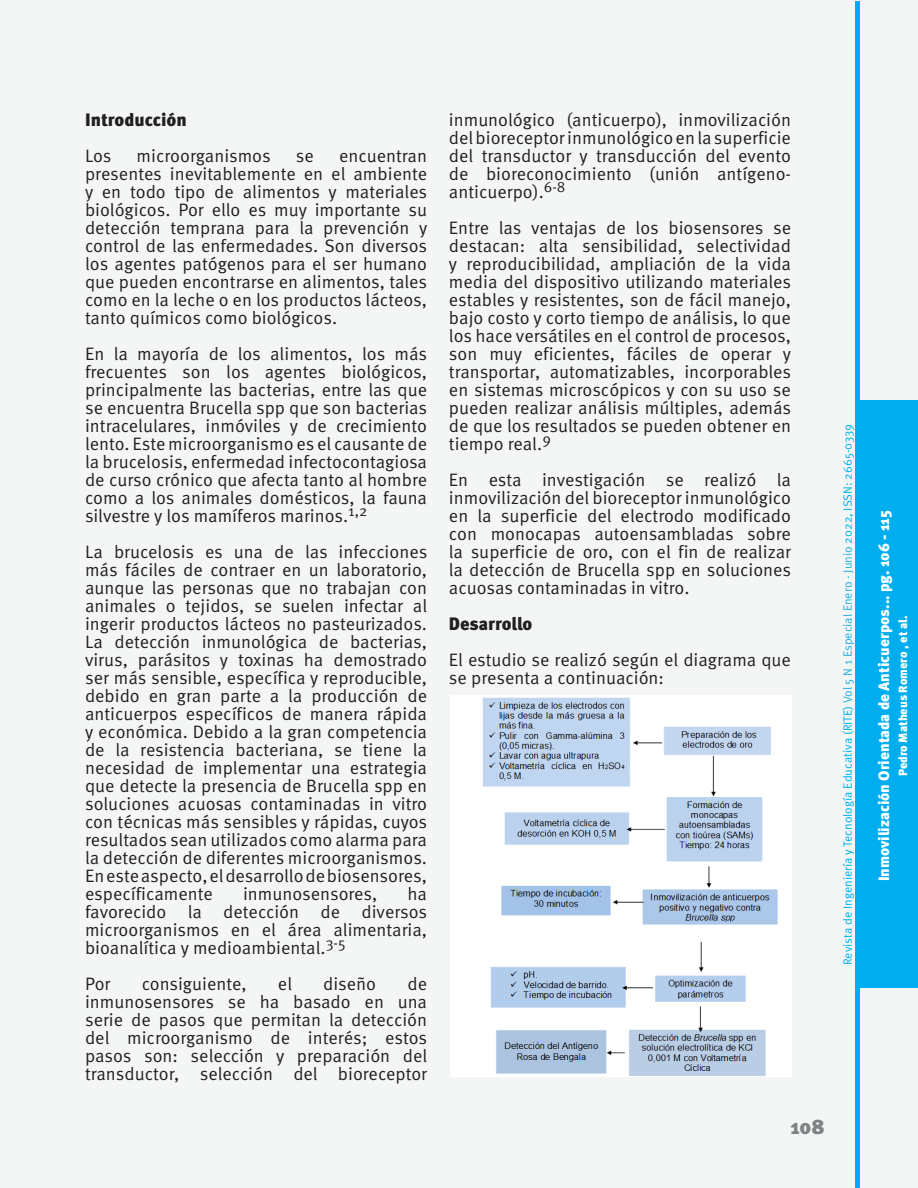
<style>
.page{position:relative;width:918px;height:1188px;background:#f4f6f6}
.page>*{position:absolute;margin:0;border:0;box-sizing:border-box;transform-origin:0 0}
.t1{font:900 21px "Meta Pro";color:#808285}
.txt{font:18px/18px "Meta Pro";color:#231f20;text-align:justify}
.txt-2{font:900 18px "Meta Pro";color:#231f20}
.t2{font:900 15px "Meta Pro";color:#fff}
.t3{font:12px "Meta Pro";color:#00aeef}
.t4{font:900 12px "Meta Pro";color:#fff}
.s1{color:#29abe2}
</style>
<div class="page">
<div style="left:859px;top:400px;width:59px;height:588px;background:#00aeef"></div>
<hr style="left:855px;top:2px;width:4px;height:1186px;background:#00aeef">
<img style="left:451px;top:696px;width:340px;height:381px">
<p class="txt-2" style="left:85px;top:108px;width:103px">Introducción</p>
<p class="txt" style="left:85px;top:147px;width:28px">Los</p>
<p class="txt" style="left:137px;top:147px;width:136px">microorganismos</p>
<p class="txt" style="left:296px;top:147px;width:20px">se</p>
<p class="txt" style="left:85px;top:147px;width:344px;text-indent:254px">encuentran presentes inevitablemente en el ambiente y en todo tipo de alimentos y materiales biológicos. Por ello es muy importante su detección temprana para la prevención y control de las enfermedades. Son diversos los agentes patógenos para el ser humano que pueden encontrarse en alimentos, tales como en la leche o en los productos lácteos, tanto químicos como biológicos.</p>
<p class="txt" style="left:85px;top:345px;width:344px">En la mayoría de los alimentos, los más frecuentes son los agentes biológicos, principalmente las bacterias, entre las que se encuentra Brucella spp que son bacterias intracelulares, inmóviles y de crecimiento lento. Este microorganismo es el causante de la brucelosis, enfermedad infectocontagiosa de curso crónico que afecta tanto al hombre como a los animales domésticos, la fauna silvestre y los mamíferos marinos.<sup>1,2</sup></p>
<p class="txt" style="left:85px;top:543px;width:344px">La brucelosis es una de las infecciones más fáciles de contraer en un laboratorio, aunque las personas que no trabajan con animales o tejidos, se suelen infectar al ingerir productos lácteos no pasteurizados.<br>La detección inmunológica de bacterias, virus, parásitos y toxinas ha demostrado ser más sensible, específica y reproducible, debido en gran parte a la producción de anticuerpos específicos de manera rápida y económica. Debido a la gran competencia de la resistencia bacteriana, se tiene la necesidad de implementar una estrategia que detecte la presencia de Brucella spp en soluciones acuosas contaminadas in vitro con técnicas más sensibles y rápidas, cuyos resultados sean utilizados como alarma para la detección de diferentes microorganismos.<br>En este aspecto, el desarrollo de biosensores, específicamente</p>
<p class="txt" style="left:85px;top:885px;width:344px;text-indent:323px">ha favorecido la detección de diversos microorganismos en el área alimentaria, bioanalítica y medioambiental.<sup>3-5</sup></p>
<p class="txt" style="left:85px;top:975px;width:27px">Por</p>
<p class="txt" style="left:142px;top:975px;width:107px">consiguiente,</p>
<p class="txt" style="left:278px;top:975px;width:16px">el</p>
<p class="txt" style="left:323px;top:975px;width:54px">diseño</p>
<p class="txt" style="left:243px;top:885px;width:136px">inmunosensores,</p>
<p class="txt" style="left:85px;top:975px;width:344px;text-indent:322px">de inmunosensores se ha basado en una serie de pasos que permitan la detección del microorganismo de interés; estos pasos son: selección y preparación del transductor, selección del bioreceptor</p>
<p class="txt" style="left:449px;top:111px;width:344px">inmunológico (anticuerpo), inmovilización del bioreceptor inmunológico en la superficie del transductor y transducción del evento de bioreconocimiento (unión antígeno&shy;anticuerpo).<sup>6-8</sup></p>
<p class="txt" style="left:449px;top:219px;width:344px">Entre las ventajas de los biosensores se destacan: alta sensibilidad, selectividad y reproducibilidad, ampliación de la vida media del dispositivo utilizando materiales estables y resistentes, son de fácil manejo, bajo costo y corto tiempo de análisis, lo que los hace versátiles en el control de procesos, son muy eficientes, fáciles de operar y transportar, automatizables, incorporables en sistemas microscópicos y con su uso se pueden realizar análisis múltiples, además de que los resultados se pueden obtener en tiempo real.<sup>9</sup></p>
<p class="txt" style="left:449px;top:471px;width:344px">En esta investigación se realizó la inmovilización del bioreceptor inmunológico en la superficie del electrodo modificado con monocapas autoensambladas sobre la superficie de oro, con el fin de realizar la detección de Brucella spp en soluciones acuosas contaminadas in vitro.</p>
<p class="txt-2" style="left:449px;top:612px;width:85px">Desarrollo</p>
<p class="txt" style="left:449px;top:651px;width:344px">El estudio se realizó según el diagrama que se presenta a continuación:</p>
<p class="t3" style="left:840px;top:965px;width:543px;rotate:-90deg">Revista de Ingeniería y Tecnología Educativa (RITE) <span class="s1">Vol 5 N 1 Especial Enero - Junio</span> 2022, ISSN: 2665-0339</p>
<p class="t1" style="left:790px;top:1113px;width:36px">108</p>
<p class="t2" style="left:875px;top:881px;width:373px;rotate:-90deg">Inmovilización Orientada de Anticuerpos... pg. 106 - 115</p>
<p class="t4" style="left:895px;top:776px;width:162px;rotate:-90deg">Pedro Matheus Romero , et al.</p>
</div>
